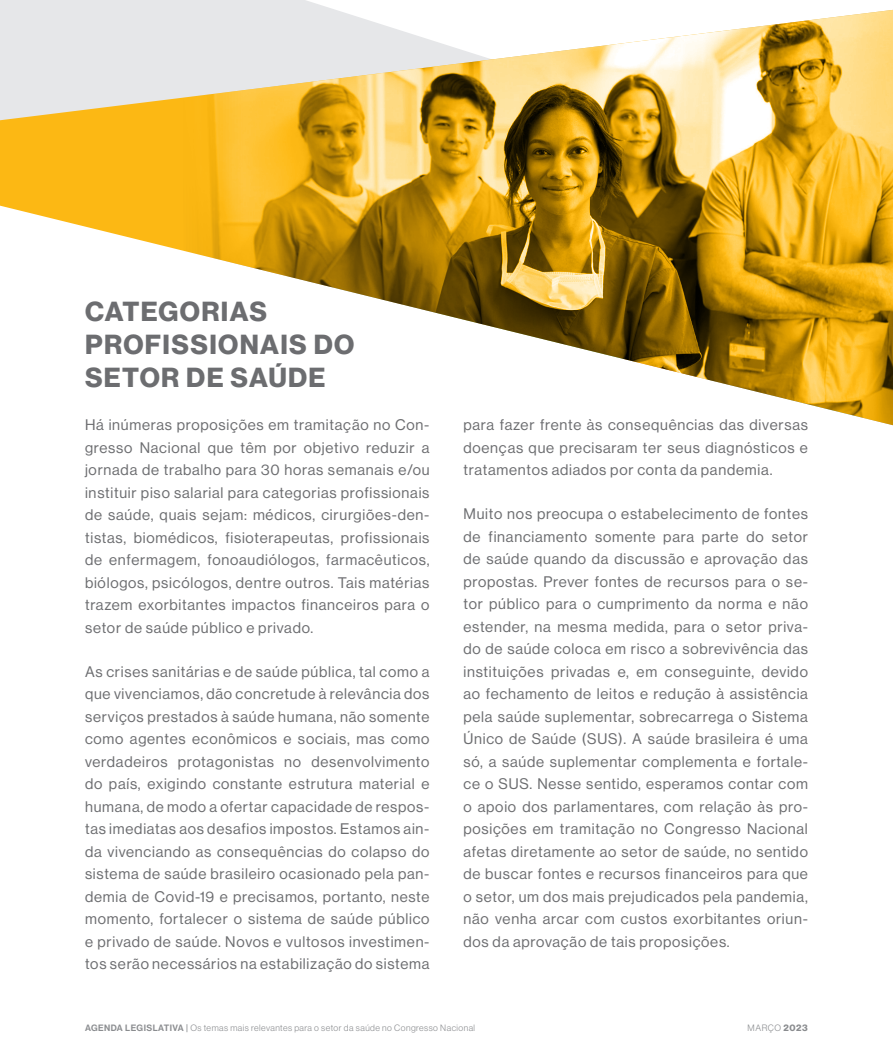
<style>
.page{position:relative;width:893px;height:1063px;background:#fff}
.page>*{position:absolute;margin:0;border:0;box-sizing:border-box;transform-origin:0 0}
.t1{font:27px "N Haas Grotesk DS Pro 75 Bd";letter-spacing:.05em;color:#6c6d70}
.t2{font:15px/22.5px "N Haas Grotesk DS Pro 55 Rg";letter-spacing:.05em;color:#6c6d70;text-align:justify}
.t3{font:9px "N Haas Grotesk DS Pro 45 Lt";letter-spacing:.05em;color:#8a8c8f}
.s1{font-family:"N Haas Grotesk DS Pro 65 Md"}
.s2{font-family:"N Haas Grotesk DS Pro 75 Bd"}
</style>
<div class="page">
<div style="left:0;top:0;width:335px;height:10px;background:#e6e7e9"></div>
<svg style="left:0;top:10px;width:180px;height:240px;background:#f3d283"></svg>
<img style="left:180px;top:10px;width:713px;height:415px">
<p class="t1" style="left:85px;top:295px;width:183px">CATEGORIAS</p>
<p class="t1" style="left:85px;top:328px;width:271px">PROFISSIONAIS DO</p>
<p class="t1" style="left:85px;top:361px;width:242px">SETOR DE SAÚDE</p>
<p class="t2" style="left:85px;top:414px;width:346px">Há inúmeras proposições em tramitação no Con&shy;gresso Nacional que têm por objetivo reduzir a jornada de trabalho para 30 horas semanais e/ou instituir piso salarial para categorias profissionais de saúde, quais sejam: médicos, cirurgiões-den&shy;tistas, biomédicos, fisioterapeutas, profissionais de enfermagem, fonoaudiólogos, farmacêuticos, biólogos, psicólogos, dentre outros. Tais matérias trazem exorbitantes impactos financeiros para o setor de saúde público e privado.</p>
<p class="t2" style="left:85px;top:660px;width:346px">As crises sanitárias e de saúde pública, tal como a que vivenciamos, dão concretude à relevância dos serviços prestados à saúde humana, não somente como agentes econômicos e sociais, mas como verdadeiros protagonistas no desenvolvimento do país, exigindo constante estrutura material e humana, de modo a ofertar capacidade de respos&shy;tas imediatas aos desafios impostos. Estamos ain&shy;da vivenciando as consequências do colapso do sistema de saúde brasileiro ocasionado pela pan&shy;demia de Covid-19 e precisamos, portanto, neste momento, fortalecer o sistema de saúde público e privado de saúde. Novos e vultosos investimen&shy;tos serão necessários na estabilização do sistema</p>
<p class="t2" style="left:463px;top:414px;width:346px">para fazer frente às consequências das diversas doenças que precisaram ter seus diagnósticos e tratamentos adiados por conta da pandemia.</p>
<p class="t2" style="left:463px;top:503px;width:346px">Muito nos preocupa o estabelecimento de fontes de financiamento somente para parte do setor de saúde quando da discussão e aprovação das propostas. Prever fontes de recursos para o se&shy;tor público para o cumprimento da norma e não estender, na mesma medida, para o setor priva&shy;do de saúde coloca em risco a sobrevivência das instituições privadas e, em conseguinte, devido ao fechamento de leitos e redução à assistência pela saúde suplementar, sobrecarrega o Sistema Único de Saúde (SUS). A saúde brasileira é uma só, a saúde suplementar complementa e fortale&shy;ce o SUS. Nesse sentido, esperamos contar com o apoio dos parlamentares, com relação às pro&shy;posições em tramitação no Congresso Nacional afetas diretamente ao setor de saúde, no sentido de buscar fontes e recursos financeiros para que o setor, um dos mais prejudicados pela pandemia, não venha arcar com custos exorbitantes oriun&shy;dos da aprovação de tais proposições.</p>
<p class="t3" style="left:85px;top:1022px;width:392px"><span class="s1">AGENDA LEGISLATIVA |</span> Os temas mais relevantes para o setor da saúde no Congresso Nacional</p>
<p class="t3" style="left:747px;top:1022px;width:62px">MARÇO <span class="s2">2023</span></p>
</div>
